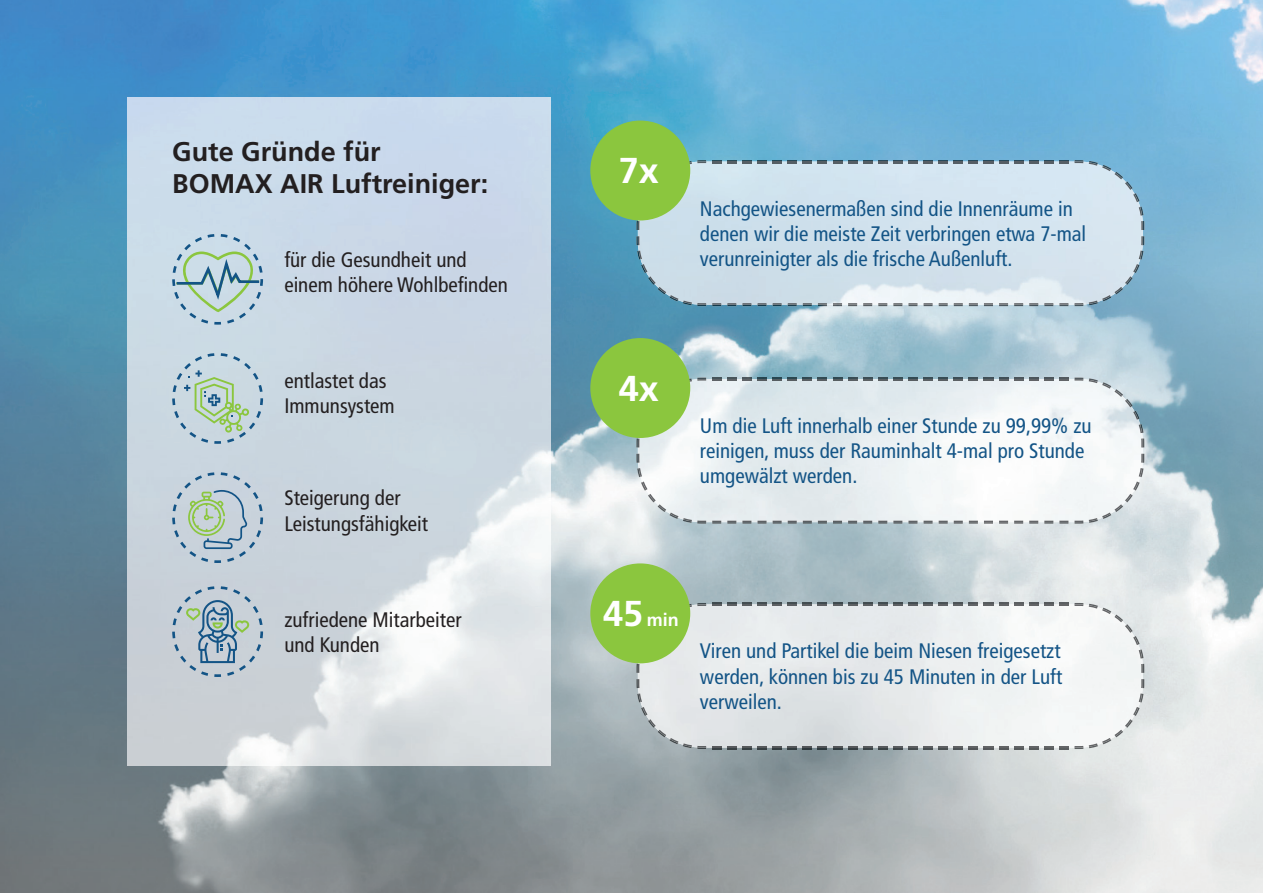
<style>
.page{position:relative;width:1263px;height:893px;background:#fff}
.page>*{position:absolute;margin:0;border:0;box-sizing:border-box;transform-origin:0 0}
.t1{font:700 36px "Frutiger LT";color:#fff}
.t2{font:700 27px/32.4px "Frutiger LT";color:#231f20}
.t3{font:condensed 21px/25.2px "Frutiger LT";color:#135486}
.t4{font:condensed 21px/25.2px "Frutiger LT";color:#231f20}
.t5{font:700 18px "Frutiger LT";color:#fff}
.s1{font-size:36px}
</style>
<div class="page">
<img style="left:0;top:0;width:157px;height:893px">
<img style="left:157px;top:0;width:1106px;height:104px">
<img style="left:527px;top:104px;width:157px;height:789px">
<img style="left:684px;top:104px;width:579px;height:105px">
<img style="left:1107px;top:209px;width:156px;height:684px">
<img style="left:684px;top:305px;width:423px;height:74px">
<img style="left:684px;top:522px;width:423px;height:82px">
<img style="left:157px;top:765px;width:370px;height:128px">
<img style="left:684px;top:747px;width:423px;height:146px">
<img style="left:128px;top:98px;width:423px;height:667px">
<svg style="left:172px;top:234px;width:91px;height:443px;background:#b8cad0"></svg>
<img style="left:638px;top:162px;width:495px;height:143px">
<img style="left:661px;top:162px;width:31px;height:54px">
<img style="left:637px;top:251px;width:55px;height:54px">
<img style="left:639px;top:251px;width:53px;height:53px">
<img style="left:712px;top:303px;width:356px;height:3px">
<svg style="left:1089px;top:251px;width:54px;height:54px;background:#b5cddc"></svg>
<svg style="left:1059px;top:160px;width:9px;height:3px"></svg>
<svg style="left:1044px;top:160px;width:9px;height:3px"></svg>
<svg style="left:1029px;top:160px;width:9px;height:3px"></svg>
<svg style="left:1014px;top:160px;width:9px;height:3px"></svg>
<svg style="left:999px;top:160px;width:9px;height:3px"></svg>
<svg style="left:984px;top:160px;width:9px;height:3px"></svg>
<svg style="left:969px;top:160px;width:9px;height:3px"></svg>
<svg style="left:954px;top:160px;width:9px;height:3px"></svg>
<svg style="left:939px;top:160px;width:9px;height:3px"></svg>
<svg style="left:923px;top:160px;width:10px;height:3px"></svg>
<svg style="left:908px;top:160px;width:9px;height:3px"></svg>
<svg style="left:893px;top:160px;width:9px;height:3px"></svg>
<svg style="left:878px;top:160px;width:9px;height:3px"></svg>
<svg style="left:863px;top:160px;width:9px;height:3px"></svg>
<svg style="left:848px;top:160px;width:9px;height:3px"></svg>
<svg style="left:833px;top:160px;width:9px;height:3px"></svg>
<svg style="left:818px;top:160px;width:9px;height:3px"></svg>
<svg style="left:803px;top:160px;width:9px;height:3px"></svg>
<svg style="left:788px;top:160px;width:9px;height:3px"></svg>
<svg style="left:773px;top:160px;width:9px;height:3px"></svg>
<svg style="left:757px;top:160px;width:9px;height:3px"></svg>
<svg style="left:742px;top:160px;width:9px;height:3px"></svg>
<svg style="left:727px;top:160px;width:9px;height:3px"></svg>
<svg style="left:712px;top:160px;width:9px;height:3px"></svg>
<svg style="left:1074px;top:160px;width:9px;height:3px"></svg>
<svg style="left:697px;top:160px;width:9px;height:3px"></svg>
<svg style="left:1089px;top:161px;width:55px;height:69px;background:#bad5e5"></svg>
<svg style="left:636px;top:221px;width:3px;height:9px"></svg>
<svg style="left:1141px;top:236px;width:3px;height:9px"></svg>
<svg style="left:636px;top:236px;width:3px;height:9px"></svg>
<svg style="left:1074px;top:303px;width:9px;height:3px"></svg>
<svg style="left:697px;top:303px;width:9px;height:4px"></svg>
<div style="left:590px;top:121px;width:100px;height:99px;background:#8bc63e;border-radius:50%"></div>
<img style="left:638px;top:379px;width:495px;height:143px">
<img style="left:663px;top:380px;width:29px;height:53px">
<img style="left:637px;top:468px;width:55px;height:55px">
<img style="left:639px;top:468px;width:53px;height:53px">
<img style="left:712px;top:521px;width:356px;height:3px">
<svg style="left:1059px;top:378px;width:9px;height:3px"></svg>
<svg style="left:1044px;top:378px;width:9px;height:3px"></svg>
<svg style="left:1029px;top:378px;width:9px;height:3px"></svg>
<svg style="left:1014px;top:378px;width:9px;height:3px"></svg>
<svg style="left:999px;top:378px;width:9px;height:3px"></svg>
<svg style="left:984px;top:378px;width:9px;height:3px"></svg>
<svg style="left:969px;top:378px;width:9px;height:3px"></svg>
<svg style="left:954px;top:378px;width:9px;height:3px"></svg>
<svg style="left:939px;top:378px;width:9px;height:3px"></svg>
<svg style="left:923px;top:378px;width:10px;height:3px"></svg>
<svg style="left:908px;top:378px;width:9px;height:3px"></svg>
<svg style="left:893px;top:378px;width:9px;height:3px"></svg>
<svg style="left:878px;top:378px;width:9px;height:3px"></svg>
<svg style="left:863px;top:378px;width:9px;height:3px"></svg>
<svg style="left:848px;top:378px;width:9px;height:3px"></svg>
<svg style="left:833px;top:378px;width:9px;height:3px"></svg>
<svg style="left:818px;top:378px;width:9px;height:3px"></svg>
<svg style="left:803px;top:378px;width:9px;height:3px"></svg>
<svg style="left:788px;top:378px;width:9px;height:3px"></svg>
<svg style="left:773px;top:378px;width:9px;height:3px"></svg>
<svg style="left:757px;top:378px;width:9px;height:3px"></svg>
<svg style="left:742px;top:378px;width:9px;height:3px"></svg>
<svg style="left:727px;top:378px;width:9px;height:3px"></svg>
<svg style="left:712px;top:378px;width:9px;height:3px"></svg>
<svg style="left:1074px;top:378px;width:9px;height:3px"></svg>
<svg style="left:697px;top:378px;width:9px;height:3px"></svg>
<svg style="left:1089px;top:378px;width:55px;height:69px"></svg>
<svg style="left:636px;top:438px;width:3px;height:9px"></svg>
<svg style="left:1089px;top:454px;width:55px;height:69px"></svg>
<svg style="left:636px;top:454px;width:3px;height:9px"></svg>
<svg style="left:1074px;top:520px;width:9px;height:4px"></svg>
<svg style="left:697px;top:520px;width:9px;height:4px"></svg>
<div style="left:590px;top:338px;width:100px;height:100px;background:#8bc63e;border-radius:50%"></div>
<img style="left:638px;top:604px;width:495px;height:143px">
<img style="left:663px;top:605px;width:29px;height:53px">
<svg style="left:1059px;top:746px;width:9px;height:3px"></svg>
<svg style="left:1044px;top:746px;width:9px;height:3px"></svg>
<svg style="left:1029px;top:746px;width:9px;height:3px"></svg>
<svg style="left:1014px;top:746px;width:9px;height:3px"></svg>
<svg style="left:999px;top:746px;width:9px;height:3px"></svg>
<svg style="left:984px;top:746px;width:9px;height:3px"></svg>
<svg style="left:969px;top:746px;width:9px;height:3px"></svg>
<svg style="left:954px;top:746px;width:9px;height:3px"></svg>
<svg style="left:939px;top:746px;width:9px;height:3px"></svg>
<svg style="left:923px;top:746px;width:10px;height:3px"></svg>
<svg style="left:908px;top:746px;width:9px;height:3px"></svg>
<svg style="left:893px;top:746px;width:9px;height:3px"></svg>
<svg style="left:878px;top:746px;width:9px;height:3px"></svg>
<svg style="left:863px;top:746px;width:9px;height:3px"></svg>
<svg style="left:848px;top:746px;width:9px;height:3px"></svg>
<svg style="left:833px;top:746px;width:9px;height:3px"></svg>
<svg style="left:818px;top:746px;width:9px;height:3px"></svg>
<svg style="left:803px;top:746px;width:9px;height:3px"></svg>
<svg style="left:788px;top:746px;width:9px;height:3px"></svg>
<svg style="left:773px;top:746px;width:9px;height:3px"></svg>
<svg style="left:757px;top:746px;width:9px;height:3px"></svg>
<svg style="left:742px;top:746px;width:9px;height:3px"></svg>
<svg style="left:727px;top:746px;width:9px;height:3px"></svg>
<svg style="left:712px;top:746px;width:9px;height:3px"></svg>
<svg style="left:1089px;top:604px;width:54px;height:54px"></svg>
<svg style="left:1059px;top:603px;width:9px;height:3px"></svg>
<svg style="left:1044px;top:603px;width:9px;height:3px"></svg>
<svg style="left:1029px;top:603px;width:9px;height:3px"></svg>
<svg style="left:1014px;top:603px;width:9px;height:3px"></svg>
<svg style="left:999px;top:603px;width:9px;height:3px"></svg>
<svg style="left:984px;top:603px;width:9px;height:3px"></svg>
<svg style="left:969px;top:603px;width:9px;height:3px"></svg>
<svg style="left:954px;top:603px;width:9px;height:3px"></svg>
<svg style="left:939px;top:603px;width:9px;height:3px"></svg>
<svg style="left:923px;top:603px;width:10px;height:3px"></svg>
<svg style="left:908px;top:603px;width:9px;height:3px"></svg>
<svg style="left:893px;top:603px;width:9px;height:3px"></svg>
<svg style="left:878px;top:603px;width:9px;height:3px"></svg>
<svg style="left:863px;top:603px;width:9px;height:3px"></svg>
<svg style="left:848px;top:603px;width:9px;height:3px"></svg>
<svg style="left:833px;top:603px;width:9px;height:3px"></svg>
<svg style="left:818px;top:603px;width:9px;height:3px"></svg>
<svg style="left:803px;top:603px;width:9px;height:3px"></svg>
<svg style="left:788px;top:603px;width:9px;height:3px"></svg>
<svg style="left:773px;top:603px;width:9px;height:3px"></svg>
<svg style="left:757px;top:603px;width:9px;height:3px"></svg>
<svg style="left:742px;top:603px;width:9px;height:3px"></svg>
<svg style="left:727px;top:603px;width:9px;height:3px"></svg>
<svg style="left:712px;top:603px;width:9px;height:3px"></svg>
<svg style="left:1074px;top:603px;width:9px;height:3px"></svg>
<svg style="left:697px;top:603px;width:9px;height:3px"></svg>
<svg style="left:1141px;top:664px;width:3px;height:9px"></svg>
<svg style="left:636px;top:664px;width:3px;height:9px"></svg>
<svg style="left:1089px;top:679px;width:55px;height:69px"></svg>
<svg style="left:636px;top:679px;width:70px;height:70px;background:#d2d7d9"></svg>
<svg style="left:1074px;top:746px;width:9px;height:3px"></svg>
<div style="left:590px;top:563px;width:100px;height:100px;background:#8bc63e;border-radius:50%"></div>
<p class="t2" style="left:172px;top:135px;width:318px">Gute Gründe für<br>BOMAX AIR Luftreiniger:</p>
<p class="t4" style="left:284px;top:247px;width:225px">für die Gesundheit und einem höhere Wohlbefinden</p>
<p class="t4" style="left:284px;top:368px;width:112px">entlastet das<br>Immunsystem</p>
<p class="t4" style="left:284px;top:486px;width:145px">Steigerung der<br>Leistungsfähigkeit</p>
<p class="t4" style="left:284px;top:607px;width:179px">zufriedene Mitarbeiter und Kunden</p>
<h1 class="t1" style="left:619px;top:150px;width:42px">7x</h1>
<p class="t3" style="left:700px;top:196px;width:388px">Nachgewiesenermaßen sind die Innenräume in denen wir die meiste Zeit verbringen etwa 7-mal verunreinigter als die frische Außenluft.</p>
<h1 class="t1" style="left:619px;top:367px;width:42px">4x</h1>
<p class="t3" style="left:700px;top:413px;width:393px">Um die Luft innerhalb einer Stunde zu 99,99% zu reinigen, muss der Rauminhalt 4-mal pro Stunde umgewälzt werden.</p>
<p class="t5" style="left:603px;top:609px;width:77px"><span class="s1">45</span> min</p>
<p class="t3" style="left:700px;top:639px;width:364px;text-align:justify">Viren und Partikel die beim Niesen freigesetzt werden, können bis zu 45 Minuten in der Luft verweilen.</p>
</div>
